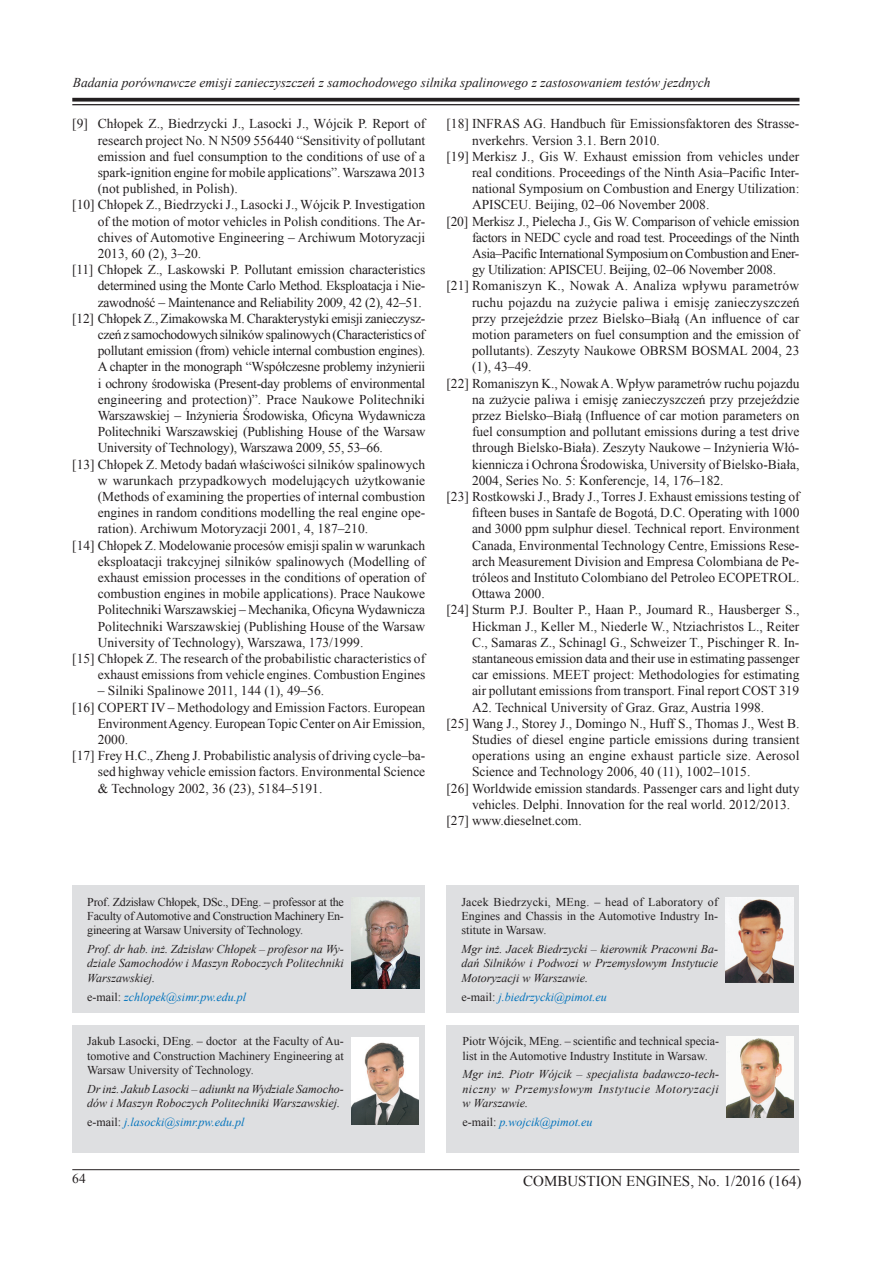
<style>
.page{position:relative;width:893px;height:1263px;background:#fff}
.page>*{position:absolute;margin:0;border:0;box-sizing:border-box;transform-origin:0 0}
.t1{font:15px "Times New Roman";color:#231f20}
.Art-Literat_10{font:13.5px/16.2px "Times New Roman";color:#231f20;text-align:justify}
.Nagl_strony_L{font:italic 13.5px "Times New Roman";color:#231f20}
.Art-Odnosnik{font:12px/14.4px "Times New Roman";color:#231f20;text-align:justify}
.Art-Odnosnik-GB{font:italic 12px/14.4px "Times New Roman";color:#231f20;text-align:justify}
.Art-Odnosnik-2{font:italic 12px "Times New Roman";color:#0072bc}
.s1{font-style:normal;color:#231f20}
</style>
<div class="page">
<svg style="left:72px;top:98px;width:727px;height:4px;fill:#231f20"></svg>
<hr style="left:72px;top:104px;width:727px;height:1px;background:#231f20">
<hr style="left:72px;top:1169px;width:727px;height:1px;background:#231f20">
<div style="left:446px;top:1025px;width:353px;height:127px;background:#dedfe1"></div>
<div style="left:72px;top:1025px;width:353px;height:127px;background:#dedfe1"></div>
<div style="left:446px;top:885px;width:353px;height:128px;background:#dedfe1"></div>
<div style="left:72px;top:885px;width:353px;height:128px;background:#dedfe1"></div>
<img style="left:352px;top:897px;width:68px;height:91px">
<img style="left:351px;top:1037px;width:68px;height:87px">
<img style="left:725px;top:897px;width:68px;height:85px">
<img style="left:726px;top:1036px;width:68px;height:82px">
<p class="Nagl_strony_L" style="left:73px;top:73px;width:639px">Badania porównawcze emisji zanieczyszczeń z samochodowego silnika spalinowego z zastosowaniem testów jezdnych</p>
<p class="Art-Literat_10" style="left:98px;top:116px;width:329px;text-indent:-25px">[9] Chłopek Z., Biedrzycki J., Lasocki J., Wójcik P. Report of research project No. N N509 556440 “Sensitivity of pollutant emission and fuel consumption to the conditions of use of a spark-ignition engine for mobile applications”. Warszawa 2013 (not published, in Polish).</p>
<p class="Art-Literat_10" style="left:98px;top:197px;width:329px;text-indent:-25px">[10] Chłopek Z., Biedrzycki J., Lasocki J., Wójcik P. Investigation of the motion of motor vehicles in Polish conditions. The Ar&shy;chives of Automotive Engineering – Archiwum Motoryzacji 2013, 60 (2), 3–20.</p>
<p class="Art-Literat_10" style="left:98px;top:261px;width:329px;text-indent:-25px">[11] Chłopek Z., Laskowski P. Pollutant emission characteristics determined using the Monte Carlo Method. Eksploatacja i Nie&shy;zawodność – Maintenance and Reliability 2009, 42 (2), 42–51.</p>
<p class="Art-Literat_10" style="left:98px;top:310px;width:329px;text-indent:-25px">[12] Chłopek Z., Zimakowska M. Charakterystyki emisji zanieczysz&shy;czeń z samochodowych silników spalinowych (Characteristics of pollutant emission (from) vehicle internal combustion engines).<br>A chapter in the monograph “Współczesne problemy inżynierii i ochrony środowiska (Present-day problems of environmental engineering and protection)”. Prace Naukowe Politechniki Warszawskiej – Inżynieria Środowiska, Oficyna Wydawnicza Politechniki Warszawskiej (Publishing House of the Warsaw University of Technology), Warszawa 2009, 55, 53–66.</p>
<p class="Art-Literat_10" style="left:98px;top:456px;width:329px;text-indent:-25px">[13] Chłopek Z. Metody badań właściwości silników spalinowych w warunkach przypadkowych modelujących użytkowanie (Methods of examining the properties of internal combustion engines in random conditions modelling the real engine ope&shy;ration). Archiwum Motoryzacji 2001, 4, 187–210.</p>
<p class="Art-Literat_10" style="left:98px;top:537px;width:329px;text-indent:-25px">[14] Chłopek Z. Modelowanie procesów emisji spalin w warunkach eksploatacji trakcyjnej silników spalinowych (Modelling of exhaust emission processes in the conditions of operation of combustion engines in mobile applications). Prace Naukowe Politechniki Warszawskiej – Mechanika, Oficyna Wydawnicza Politechniki Warszawskiej (Publishing House of the Warsaw University of Technology), Warszawa, 173/1999.</p>
<p class="Art-Literat_10" style="left:72px;top:650px;width:354px;text-align:right">[15] Chłopek Z. The research of the probabilistic characteristics of exhaust emissions from vehicle engines. Combustion Engines</p>
<p class="Art-Literat_10" style="left:98px;top:683px;width:228px">– Silniki Spalinowe 2011, 144 (1), 49–56.</p>
<p class="Art-Literat_10" style="left:98px;top:699px;width:329px;text-indent:-25px">[16] COPERT IV – Methodology and Emission Factors. European Environment Agency. European Topic Center on Air Emission, 2000.</p>
<p class="Art-Literat_10" style="left:98px;top:747px;width:329px;text-indent:-25px">[17] Frey H.C., Zheng J. Probabilistic analysis of driving cycle–ba&shy;sed highway vehicle emission factors. Environmental Science &amp; Technology 2002, 36 (23), 5184–5191.</p>
<p class="Art-Literat_10" style="left:472px;top:116px;width:329px;text-indent:-26px">[18] INFRAS AG. Handbuch für Emissionsfaktoren des Strasse&shy;nverkehrs. Version 3.1. Bern 2010.</p>
<p class="Art-Literat_10" style="left:472px;top:148px;width:329px;text-indent:-26px">[19] Merkisz J., Gis W. Exhaust emission from vehicles under real conditions. Proceedings of the Ninth Asia–Pacific Inter&shy;national Symposium on Combustion and Energy Utilization:<br>APISCEU. Beijing, 02–06 November 2008.</p>
<p class="Art-Literat_10" style="left:472px;top:213px;width:329px;text-indent:-26px">[20] Merkisz J., Pielecha J., Gis W. Comparison of vehicle emission factors in NEDC cycle and road test. Proceedings of the Ninth Asia–Pacific International Symposium on Combustion and Ener&shy;gy Utilization: APISCEU. Beijing, 02–06 November 2008.</p>
<p class="Art-Literat_10" style="left:472px;top:278px;width:329px;text-indent:-26px">[21] Romaniszyn K., Nowak A. Analiza wpływu parametrów ruchu pojazdu na zużycie paliwa i emisję zanieczyszczeń przy przejeździe przez Bielsko–Białą (An influence of car motion parameters on fuel consumption and the emission of pollutants). Zeszyty Naukowe OBRSM BOSMAL 2004, 23 (1), 43–49.</p>
<p class="Art-Literat_10" style="left:472px;top:375px;width:329px;text-indent:-26px">[22] Romaniszyn K., Nowak A. Wpływ parametrów ruchu pojazdu na zużycie paliwa i emisję zanieczyszczeń przy przejeździe przez Bielsko–Białą (Influence of car motion parameters on fuel consumption and pollutant emissions during a test drive through Bielsko-Biała). Zeszyty Naukowe – Inżynieria Włó&shy;kiennicza i Ochrona Środowiska, University of Bielsko-Biała, 2004, Series No. 5: Konferencje, 14, 176–182.</p>
<p class="Art-Literat_10" style="left:472px;top:488px;width:329px;text-indent:-26px">[23] Rostkowski J., Brady J., Torres J. Exhaust emissions testing of fifteen buses in Santafe de Bogotá, D.C. Operating with 1000 and 3000 ppm sulphur diesel. Technical report. Environment Canada, Environmental Technology Centre, Emissions Rese&shy;arch Measurement Division and Empresa Colombiana de Pe&shy;tróleos and Instituto Colombiano del Petroleo ECOPETROL.<br>Ottawa 2000.</p>
<p class="Art-Literat_10" style="left:472px;top:602px;width:329px;text-indent:-26px">[24] Sturm P.J. Boulter P., Haan P., Joumard R., Hausberger S., Hickman J., Keller M., Niederle W., Ntziachristos L., Reiter C., Samaras Z., Schinagl G., Schweizer T., Pischinger R. In&shy;stantaneous emission data and their use in estimating passenger car emissions. MEET project: Methodologies for estimating air pollutant emissions from transport. Final report COST 319<br>A2. Technical University of Graz. Graz, Austria 1998.</p>
<p class="Art-Literat_10" style="left:472px;top:715px;width:329px;text-indent:-26px">[25] Wang J., Storey J., Domingo N., Huff S., Thomas J., West B.<br>Studies of diesel engine particle emissions during transient operations using an engine exhaust particle size. Aerosol Science and Technology 2006, 40 (11), 1002–1015.</p>
<p class="Art-Literat_10" style="left:472px;top:780px;width:329px;text-indent:-26px">[26] Worldwide emission standards. Passenger cars and light duty vehicles. Delphi. Innovation for the real world. 2012/2013.</p>
<p class="Art-Literat_10" style="left:446px;top:812px;width:137px">[27] www.dieselnet.com.</p>
<p class="Art-Odnosnik" style="left:87px;top:894px;width:258px">Prof. Zdzisław Chłopek, DSc., DEng. – professor at the Faculty of Automotive and Construction Machinery En&shy;gineering at Warsaw University of Technology.</p>
<p class="Art-Odnosnik-GB" style="left:87px;top:941px;width:258px">Prof. dr hab. inż. Zdzisław Chłopek – profesor na Wy&shy;dziale Samochodów i Maszyn Roboczych Politechniki Warszawskiej.</p>
<p class="Art-Odnosnik-2" style="left:87px;top:988px;width:160px"><span class="s1">e-mail:</span> zchlopek@simr.pw.edu.pl</p>
<p class="Art-Odnosnik" style="left:87px;top:1034px;width:258px">Jakub Lasocki, DEng. – doctor at the Faculty of Au&shy;tomotive and Construction Machinery Engineering at Warsaw University of Technology.</p>
<p class="Art-Odnosnik-GB" style="left:87px;top:1081px;width:258px">Dr inż. Jakub Lasocki – adiunkt na Wydziale Samocho&shy;dów i Maszyn Roboczych Politechniki Warszawskiej.</p>
<p class="Art-Odnosnik-2" style="left:87px;top:1114px;width:159px"><span class="s1">e-mail:</span> j.lasocki@simr.pw.edu.pl</p>
<p class="Art-Odnosnik" style="left:461px;top:894px;width:258px">Jacek Biedrzycki, MEng. – head of Laboratory of Engines and Chassis in the Automotive Industry In&shy;stitute in Warsaw.</p>
<p class="Art-Odnosnik-GB" style="left:461px;top:941px;width:258px">Mgr inż. Jacek Biedrzycki – kierownik Pracowni Ba&shy;dań Silników i Podwozi w Przemysłowym Instytucie Motoryzacji w Warszawie.</p>
<p class="Art-Odnosnik-2" style="left:461px;top:988px;width:147px"><span class="s1">e-mail:</span> j.biedrzycki@pimot.eu</p>
<p class="Art-Odnosnik" style="left:462px;top:1034px;width:258px">Piotr Wójcik, MEng. – scientific and technical specia&shy;list in the Automotive Industry Institute in Warsaw.</p>
<p class="Art-Odnosnik-GB" style="left:462px;top:1067px;width:258px">Mgr inż. Piotr Wójcik – specjalista badawczo-tech&shy;niczny w Przemysłowym Instytucie Motoryzacji w Warszawie.</p>
<p class="Art-Odnosnik-2" style="left:462px;top:1114px;width:132px"><span class="s1">e-mail:</span> p.wojcik@pimot.eu</p>
<p class="Art-Literat_10" style="left:72px;top:1170px;width:15px">64</p>
<p class="t1" style="left:523px;top:1170px;width:280px">COMBUSTION ENGINES, No. 1/2016 (164)</p>
</div>
